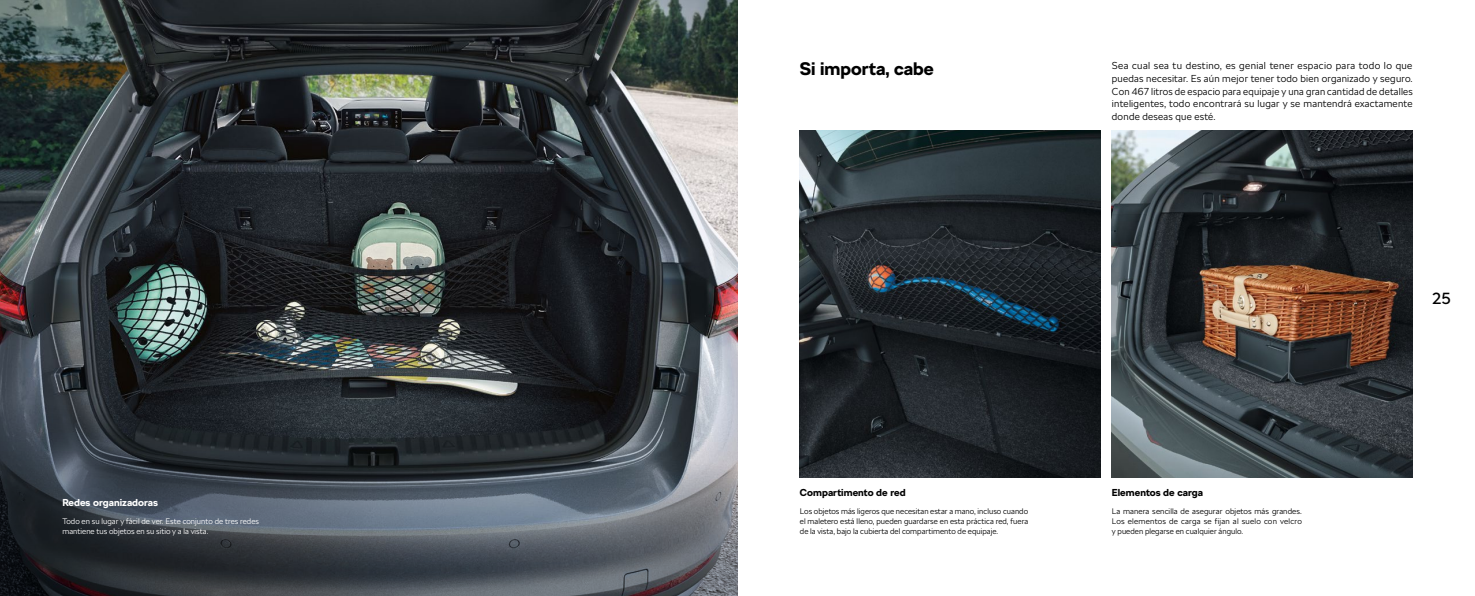
<style>
.page{position:relative;width:1475px;height:596px;background:#fff}
.page>*{position:absolute;margin:0;border:0;box-sizing:border-box;transform-origin:0 0}
.t1{font:700 18px "SKODA Next";color:#000}
.t2{font:16px "SKODA Next";color:#000}
.t3{font:300 10px/12.5px "SKODA Next";letter-spacing:.025em;color:#000;text-align:justify}
.t4{font:700 10px "SKODA Next";letter-spacing:.005em;color:#000}
.t5{font:700 10px "SKODA Next";letter-spacing:.005em;color:#fff}
.t6{font:300 8px/10px "SKODA Next";letter-spacing:.005em;color:#000;text-align:justify}
.t7{font:300 8px/10px "SKODA Next";letter-spacing:.005em;color:#fff}
</style>
<div class="page">
<img style="left:799px;top:131px;width:301px;height:346px">
<img style="left:1111px;top:131px;width:301px;height:346px">
<img style="left:0;top:0;width:737px;height:595px">
<p class="t5" style="left:62px;top:496px;width:97px">Redes organizadoras</p>
<p class="t7" style="left:62px;top:515px;width:198px">Todo en su lugar y fácil de ver. Este conjunto de tres redes mantiene tus objetos en su sitio y a la vista.</p>
<h1 class="t1" style="left:799px;top:58px;width:135px">Si importa, cabe</h1>
<p class="t3" style="left:1111px;top:60px;width:302px">Sea cual sea tu destino, es genial tener espacio para todo lo que puedas necesitar. Es aún mejor tener todo bien organizado y seguro.<br>Con 467 litros de espacio para equipaje y una gran cantidad de detalles inteligentes, todo encontrará su lugar y se mantendrá exactamente donde deseas que esté.</p>
<h2 class="t2" style="left:1431px;top:288px;width:20px">25</h2>
<p class="t4" style="left:799px;top:486px;width:107px">Compartimento de red</p>
<p class="t6" style="left:799px;top:505px;width:230px">Los objetos más ligeros que necesitan estar a mano, incluso cuando el maletero está lleno, pueden guardarse en esta práctica red, fuera de la vista, bajo la cubierta del compartimento de equipaje.</p>
<p class="t4" style="left:1111px;top:486px;width:93px">Elementos de carga</p>
<p class="t6" style="left:1111px;top:505px;width:191px">La manera sencilla de asegurar objetos más grandes.<br>Los elementos de carga se fijan al suelo con velcro y pueden plegarse en cualquier ángulo.</p>
</div>
